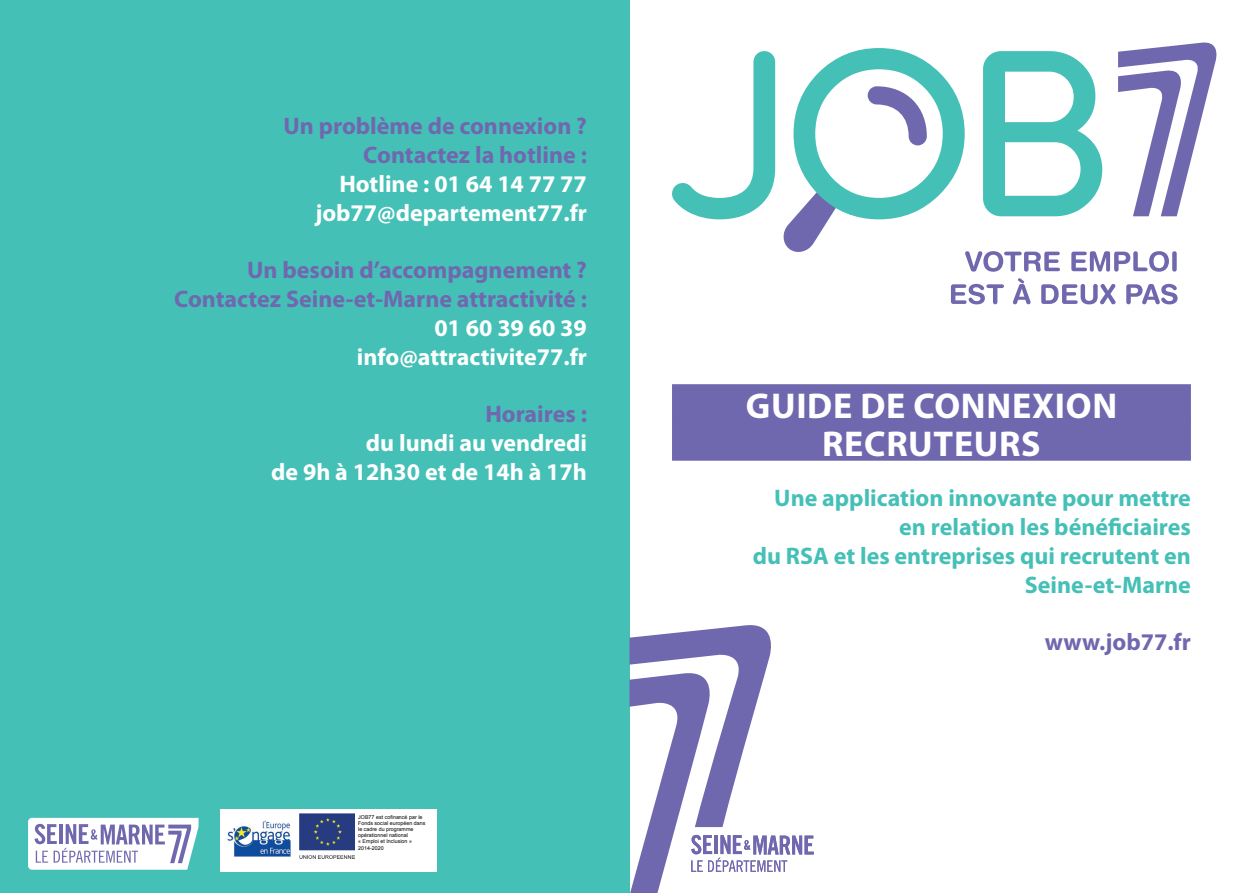
<style>
.page{position:relative;width:1259px;height:893px;background:#fff}
.page>*{position:absolute;margin:0;border:0;box-sizing:border-box;transform-origin:0 0}
.t1{font:700 36px/37.5px "Myriad Pro";letter-spacing:.02em;color:#fff;text-align:center}
.t2{font:700 24px/28.8px "Myriad Pro";color:#7068af;text-align:right}
.t3{font:700 24px/28.8px "Myriad Pro";color:#fff;text-align:right}
.t4{font:700 24px/28.8px "Myriad Pro";color:#45c0b7;text-align:right}
.t5{font:5.25px/6.1px "Arial";letter-spacing:.005em;color:#000001}
</style>
<div class="page">
<div style="left:0;top:0;width:629px;height:893px;background:#45c0b7"></div>
<div style="left:672px;top:384px;width:519px;height:39px;background:#7068af"></div>
<div style="left:672px;top:422px;width:519px;height:39px;background:#7068af"></div>
<svg style="left:951px;top:284px;width:53px;height:20px"></svg>
<svg style="left:1013px;top:278px;width:17px;height:26px"></svg>
<svg style="left:1041px;top:284px;width:74px;height:20px"></svg>
<svg style="left:1126px;top:284px;width:51px;height:20px"></svg>
<svg style="left:672px;top:51px;width:103px;height:168px"></svg>
<svg style="left:783px;top:42px;width:434px;height:230px"></svg>
<svg style="left:629px;top:623px;width:184px;height:270px"></svg>
<svg style="left:28px;top:818px;width:170px;height:52px;background:#d4d6e8"></svg>
<div style="left:220px;top:809px;width:217px;height:62px;background:#fff"></div>
<img style="left:227px;top:820px;width:64px;height:37px">
<img style="left:300px;top:814px;width:54px;height:45px">
<p class="t2" style="left:283px;top:111px;width:305px">Un problème de connexion ?<br>Contactez la hotline :</p>
<p class="t3" style="left:315px;top:169px;width:273px">Hotline : 01 64 14 77 77 job77@departement77.fr</p>
<p class="t2" style="left:174px;top:255px;width:414px">Un besoin d’accompagnement ?<br>Contactez Seine-et-Marne attractivité :</p>
<p class="t3" style="left:357px;top:313px;width:231px">01 60 39 60 39 info@attractivite77.fr</p>
<p class="t2" style="left:485px;top:399px;width:103px">Horaires :</p>
<p class="t3" style="left:271px;top:428px;width:317px">du lundi au vendredi<br>de 9h à 12h30 et de 14h à 17h</p>
<p class="t5" style="left:358px;top:814px;width:69px">JOB77 est cofinancé par le<br>Fonds social européen dans le cadre du programme opérationnel national<br>« Emploi et Inclusion »<br>2014-2020</p>
<h1 class="t1" style="left:746px;top:386px;width:373px">GUIDE DE CONNEXION<br>RECRUTEURS</h1>
<p class="t4" style="left:753px;top:483px;width:440px">Une application innovante pour mettre en relation les bénéficiaires<br>du RSA et les entreprises qui recrutent en<br>Seine-et-Marne</p>
<p class="t2" style="left:1045px;top:627px;width:148px">www.job77.fr</p>
</div>
